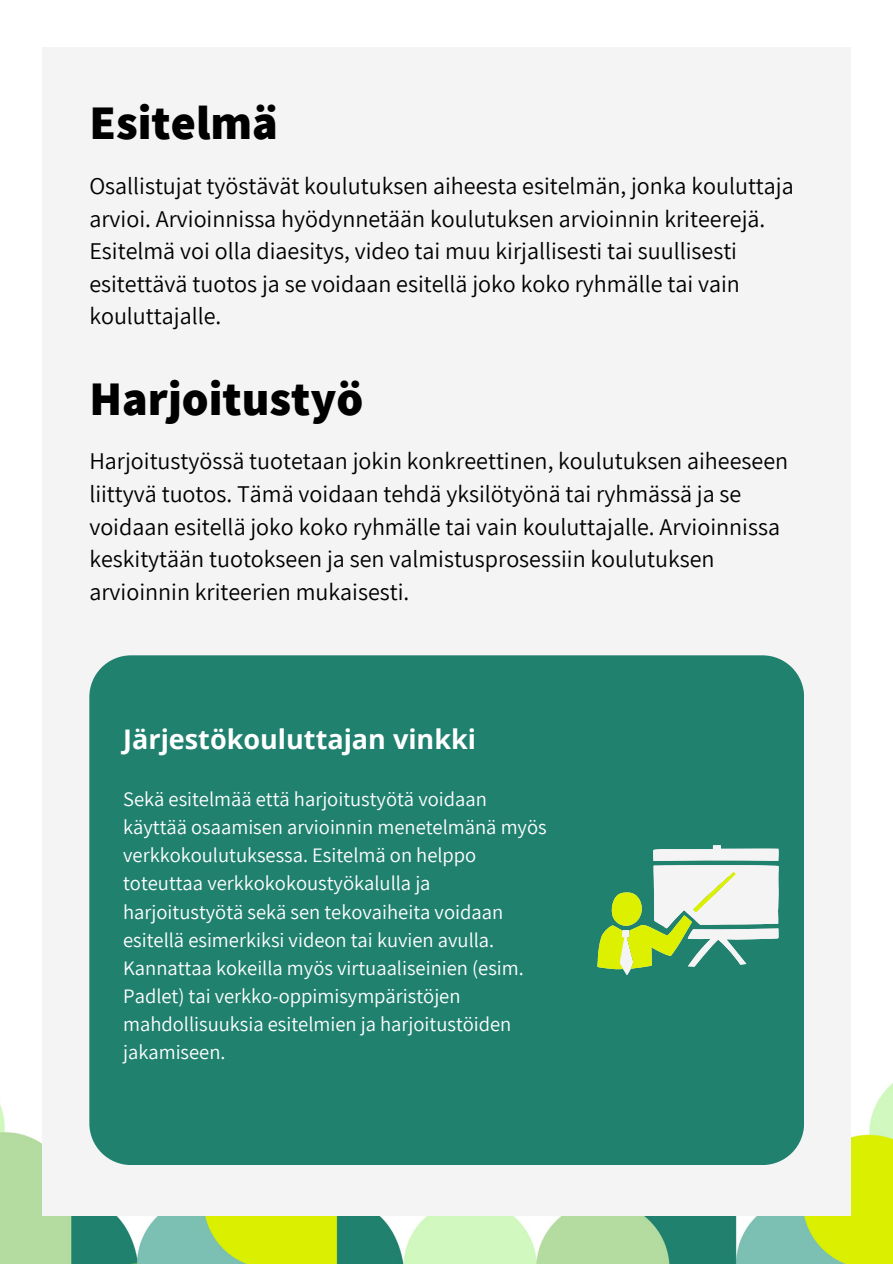
<style>
.page{position:relative;width:893px;height:1264px;background:#fff}
.page>*{position:absolute;margin:0;border:0;box-sizing:border-box;transform-origin:0 0}
.t1{font:800 48px "Assistant";color:#000}
.t2{font:700 27px "Open Sans";color:#fff}
.t3{font:24px/32.7px "Assistant";color:#000}
.t4{font:20.55px/28.2px "Assistant";color:#fff}
</style>
<div class="page">
<img style="left:0;top:672px;width:892px;height:591px">
<div style="left:42px;top:48px;width:808px;height:1167px;background:#f4f4f4"></div>
<div style="left:89px;top:655px;width:715px;height:509px;background:#20816f"></div>
<svg style="left:597px;top:845px;width:181px;height:130px"></svg>
<p class="t1" style="left:89px;top:90px;width:190px">Esitelmä</p>
<p class="t3" style="left:89px;top:169px;width:706px">Osallistujat työstävät koulutuksen aiheesta esitelmän, jonka kouluttaja arvioi. Arvioinnissa hyödynnetään koulutuksen arvioinnin kriteerejä.<br>Esitelmä voi olla diaesitys, video tai muu kirjallisesti tai suullisesti esitettävä tuotos ja se voidaan esitellä joko koko ryhmälle tai vain kouluttajalle.</p>
<p class="t1" style="left:89px;top:365px;width:275px">Harjoitustyö</p>
<p class="t3" style="left:89px;top:444px;width:700px">Harjoitustyössä tuotetaan jokin konkreettinen, koulutuksen aiheeseen liittyvä tuotos. Tämä voidaan tehdä yksilötyönä tai ryhmässä ja se voidaan esitellä joko koko ryhmälle tai vain kouluttajalle. Arvioinnissa keskitytään tuotokseen ja sen valmistusprosessiin koulutuksen arvioinnin kriteerien mukaisesti.</p>
<p class="t2" style="left:123px;top:720px;width:354px">Järjestökouluttajan vinkki</p>
<p class="t4" style="left:123px;top:784px;width:425px">Sekä esitelmää että harjoitustyötä voidaan käyttää osaamisen arvioinnin menetelmänä myös verkkokoulutuksessa. Esitelmä on helppo toteuttaa verkkokokoustyökalulla ja harjoitustyötä sekä sen tekovaiheita voidaan esitellä esimerkiksi videon tai kuvien avulla.<br>Kannattaa kokeilla myös virtuaaliseinien (esim.<br>Padlet) tai verkko-oppimisympäristöjen mahdollisuuksia esitelmien ja harjoitustöiden jakamiseen.</p>
</div>
